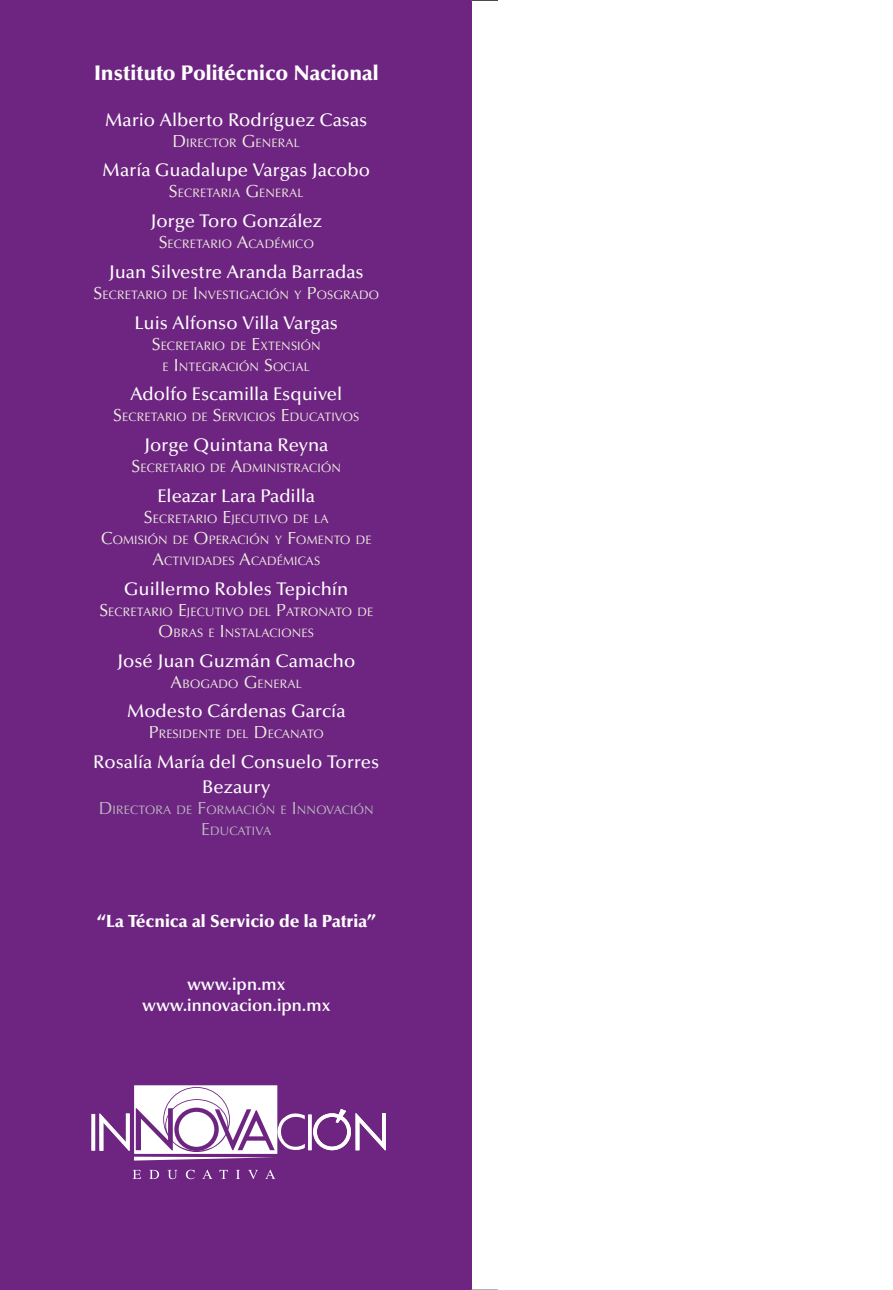
<style>
.page{position:relative;width:893px;height:1290px;background:#fff}
.page>*{position:absolute;margin:0;border:0;box-sizing:border-box;transform-origin:0 0}
.t1{font:900 21px "Optima LT Std";color:#fff}
.t2{font:500 18.38px/24.5px "Optima LT Std";color:#fff;text-align:center}
.t3{font:900 17.5px "Optima LT Std";color:#fff}
.t4{font:600 17.5px/21px "Optima LT Std";color:#fff;text-align:center}
.t5{font:12.25px/21px "Optima LT Std";letter-spacing:.015em;color:#eff0e1;text-align:center}
.t6{font:12.25px/21px "Optima LT Std";letter-spacing:.015em;color:#bcbdc0;text-align:center}
.s1{font-size:17.5px}
</style>
<div class="page">
<div style="left:0;top:0;width:472px;height:1290px;background:#6e2581"></div>
<svg style="left:133px;top:1170px;width:8px;height:9px"></svg>
<svg style="left:149px;top:1170px;width:10px;height:9px"></svg>
<svg style="left:167px;top:1170px;width:11px;height:9px"></svg>
<svg style="left:186px;top:1170px;width:9px;height:9px"></svg>
<svg style="left:202px;top:1170px;width:10px;height:9px"></svg>
<svg style="left:219px;top:1170px;width:9px;height:9px"></svg>
<svg style="left:236px;top:1170px;width:4px;height:9px"></svg>
<svg style="left:248px;top:1170px;width:10px;height:9px"></svg>
<svg style="left:265px;top:1170px;width:10px;height:9px"></svg>
<svg style="left:308px;top:1114px;width:4px;height:36px"></svg>
<svg style="left:313px;top:1109px;width:73px;height:41px"></svg>
<svg style="left:91px;top:1085px;width:214px;height:75px"></svg>
<svg style="left:472px;top:0;width:26px;height:1px"></svg>
<svg style="left:472px;top:1289px;width:26px;height:1px"></svg>
<p class="t1" style="left:94px;top:61px;width:286px">Instituto Politécnico Nacional</p>
<p class="t2" style="left:105px;top:108px;width:264px">Mario Alberto Rodríguez Casas</p>
<p class="t5" style="left:173px;top:132px;width:129px"><span class="s1">D</span>IRECTOR <span class="s1">G</span>ENERAL</p>
<p class="t2" style="left:103px;top:158px;width:269px">María Guadalupe Vargas Jacobo</p>
<p class="t5" style="left:169px;top:183px;width:136px"><span class="s1">S</span>ECRETARIA <span class="s1">G</span>ENERAL</p>
<p class="t2" style="left:150px;top:209px;width:173px">Jorge Toro González</p>
<p class="t5" style="left:159px;top:234px;width:157px"><span class="s1">S</span>ECRETARIO <span class="s1">A</span>CADÉMICO</p>
<p class="t2" style="left:109px;top:260px;width:256px">Juan Silvestre Aranda Barradas</p>
<p class="t5" style="left:93px;top:284px;width:287px"><span class="s1">S</span>ECRETARIO DE <span class="s1">I</span>NVESTIGACIÓN Y <span class="s1">P</span>OSGRADO</p>
<p class="t2" style="left:135px;top:311px;width:205px">Luis Alfonso Villa Vargas</p>
<p class="t5" style="left:152px;top:335px;width:171px"><span class="s1">S</span>ECRETARIO DE <span class="s1">E</span>XTENSIÓN<br>E <span class="s1">I</span>NTEGRACIÓN <span class="s1">S</span>OCIAL</p>
<p class="t2" style="left:130px;top:382px;width:213px">Adolfo Escamilla Esquivel</p>
<p class="t5" style="left:113px;top:407px;width:248px"><span class="s1">S</span>ECRETARIO DE <span class="s1">S</span>ERVICIOS <span class="s1">E</span>DUCATIVOS</p>
<p class="t2" style="left:144px;top:433px;width:186px">Jorge Quintana Reyna</p>
<p class="t5" style="left:132px;top:458px;width:211px"><span class="s1">S</span>ECRETARIO DE <span class="s1">A</span>DMINISTRACIÓN</p>
<p class="t2" style="left:157px;top:484px;width:159px">Eleazar Lara Padilla</p>
<p class="t5" style="left:101px;top:508px;width:272px"><span class="s1">S</span>ECRETARIO <span class="s1">E</span>JECUTIVO DE LA<br><span class="s1">C</span>OMISIÓN DE <span class="s1">O</span>PERACIÓN Y <span class="s1">F</span>OMENTO DE<br><span class="s1">A</span>CTIVIDADES <span class="s1">A</span>CADÉMICAS</p>
<p class="t2" style="left:124px;top:577px;width:225px">Guillermo Robles Tepichín</p>
<p class="t5" style="left:99px;top:601px;width:275px"><span class="s1">S</span>ECRETARIO <span class="s1">E</span>JECUTIVO DEL <span class="s1">P</span>ATRONATO DE<br><span class="s1">O</span>BRAS E <span class="s1">I</span>NSTALACIONES</p>
<p class="t2" style="left:117px;top:648px;width:239px">José Juan Guzmán Camacho</p>
<p class="t5" style="left:171px;top:673px;width:133px"><span class="s1">A</span>BOGADO <span class="s1">G</span>ENERAL</p>
<p class="t2" style="left:127px;top:699px;width:220px">Modesto Cárdenas García</p>
<p class="t5" style="left:149px;top:724px;width:177px"><span class="s1">P</span>RESIDENTE DEL <span class="s1">D</span>ECANATO</p>
<p class="t2" style="left:93px;top:750px;width:288px">Rosalía María del Consuelo Torres<br>Bezaury</p>
<p class="t6" style="left:99px;top:799px;width:276px"><span class="s1">D</span>IRECTORA DE <span class="s1">F</span>ORMACIÓN E <span class="s1">I</span>NNOVACIÓN<br><span class="s1">E</span>DUCATIVA</p>
<p class="t3" style="left:97px;top:911px;width:280px">“La Técnica al Servicio de la Patria”</p>
<p class="t4" style="left:142px;top:974px;width:190px">www.ipn.mx www.innovacion.ipn.mx</p>
</div>
